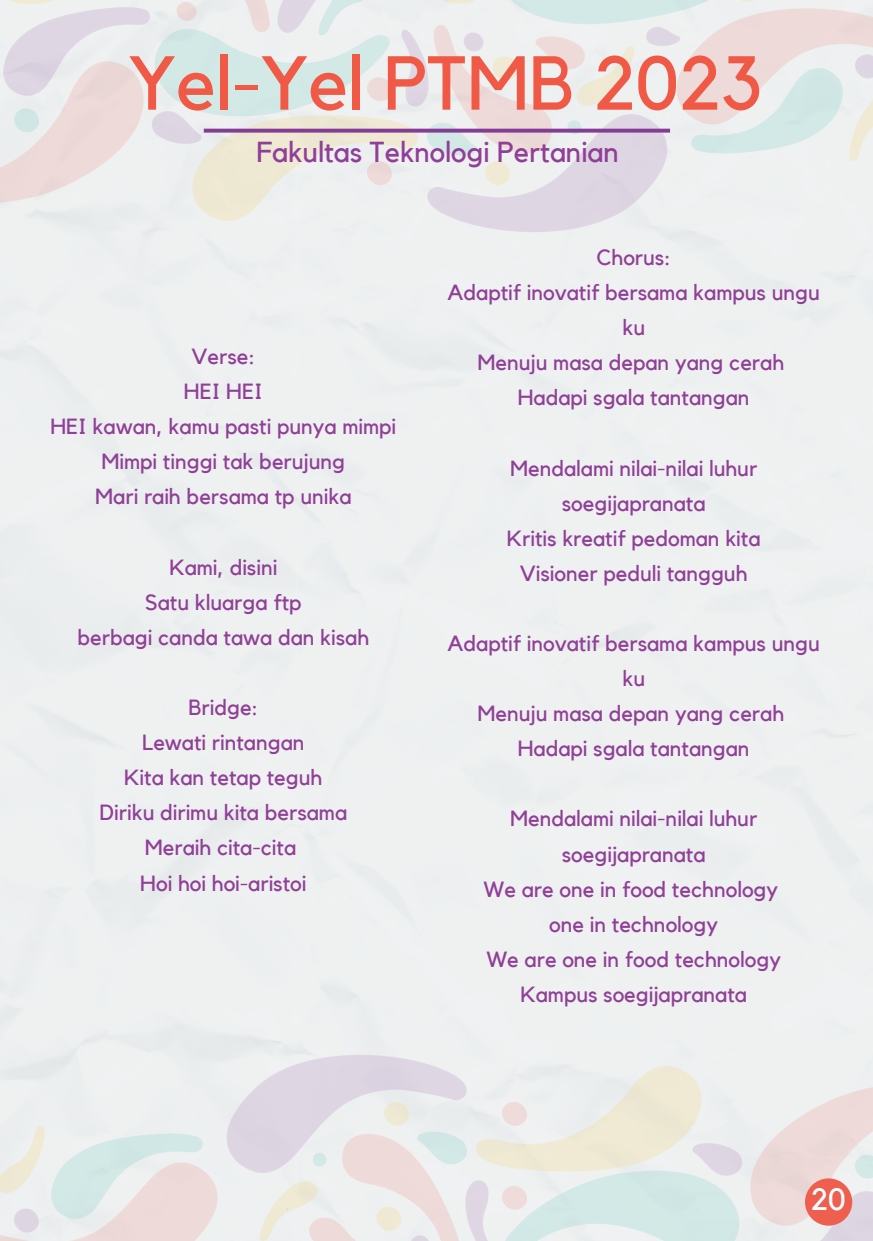
<style>
.page{position:relative;width:873px;height:1241px;background:#fff}
.page>*{position:absolute;margin:0;border:0;box-sizing:border-box;transform-origin:0 0}
.t1{font:75.42px "Kollektif";color:#f05946}
.t2{font:30.62px "Kollektif";color:#fff}
.t3{font:28.88px "Kollektif";color:#903f97}
.t4{font:21.88px/35px "Kollektif";color:#903f97;text-align:center}
</style>
<div class="page">
<img style="left:0;top:0;width:873px;height:246px">
<svg style="left:204px;top:129px;width:466px;height:4px;background:#8e4c9a"></svg>
<img style="left:0;top:1041px;width:873px;height:199px">
<div style="left:805px;top:1178px;width:47px;height:47px;background:#ef5f4f;border-radius:50%"></div>
<h1 class="t1" style="left:129px;top:39px;width:634px">Yel-Yel PTMB 2023</h1>
<h3 class="t3" style="left:257px;top:135px;width:364px">Fakultas Teknologi Pertanian</h3>
<p class="t4" style="left:50px;top:339px;width:347px">Verse:<br>HEI HEI<br>HEI kawan, kamu pasti punya mimpi<br>Mimpi tinggi tak berujung<br>Mari raih bersama tp unika</p>
<p class="t4" style="left:77px;top:549px;width:293px">Kami, disini<br>Satu kluarga ftp<br>berbagi canda tawa dan kisah</p>
<p class="t4" style="left:99px;top:690px;width:249px">Bridge:<br>Lewati rintangan<br>Kita kan tetap teguh<br>Diriku dirimu kita bersama<br>Meraih cita-cita<br>Hoi hoi hoi-aristoi</p>
<p class="t4" style="left:447px;top:240px;width:374px">Chorus:<br>Adaptif inovatif bersama kampus ungu ku<br>Menuju masa depan yang cerah<br>Hadapi sgala tantangan</p>
<p class="t4" style="left:507px;top:450px;width:255px">Mendalami nilai-nilai luhur soegijapranata<br>Kritis kreatif pedoman kita<br>Visioner peduli tangguh</p>
<p class="t4" style="left:447px;top:626px;width:374px">Adaptif inovatif bersama kampus ungu ku<br>Menuju masa depan yang cerah<br>Hadapi sgala tantangan</p>
<p class="t4" style="left:483px;top:801px;width:299px">Mendalami nilai-nilai luhur soegijapranata<br>We are one in food technology one in technology<br>We are one in food technology<br>Kampus soegijapranata</p>
<h2 class="t2" style="left:811px;top:1181px;width:36px">20</h2>
</div>
